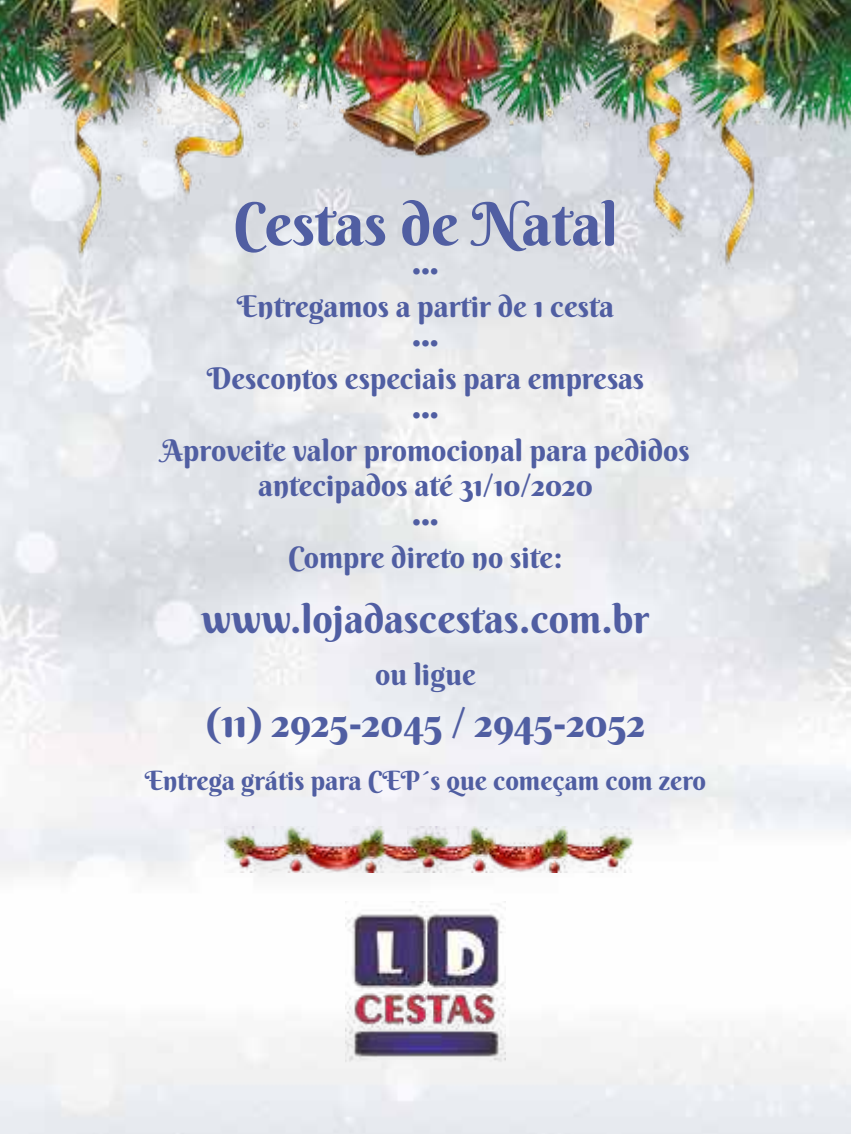
<style>
.page{position:relative;width:851px;height:1134px;background:#fff}
.page>*{position:absolute;margin:0;border:0;box-sizing:border-box;transform-origin:0 0}
.t1{font:59.8px "Berkshire Swash";color:#505ea2}
.t2{font:39.8px "Berkshire Swash";color:#505ea2}
.t3{font:29.8px/35.8px "Berkshire Swash";color:#505ea2;text-align:center}
.t4{font:26.6px "Berkshire Swash";color:#505ea2}
</style>
<div class="page">
<img style="left:0;top:0;width:850px;height:893px">
<img style="left:345px;top:902px;width:160px;height:161px">
<img style="left:224px;top:827px;width:183px;height:45px">
<img style="left:407px;top:827px;width:226px;height:45px">
<h1 class="t1" style="left:233px;top:187px;width:386px">Cestas de Natal</h1>
<p class="t3" style="left:237px;top:253px;width:378px">•••<br>Entregamos a partir de 1 cesta</p>
<p class="t3" style="left:207px;top:324px;width:439px">•••<br>Descontos especiais para empresas</p>
<p class="t3" style="left:161px;top:396px;width:530px">•••<br>Aproveite valor promocional para pedidos antecipados até 31/10/2020</p>
<p class="t3" style="left:288px;top:504px;width:276px">•••<br>Compre direto no site:</p>
<h2 class="t2" style="left:201px;top:593px;width:449px">www.lojadascestas.com.br</h2>
<p class="t3" style="left:375px;top:656px;width:102px">ou ligue</p>
<h2 class="t2" style="left:205px;top:698px;width:441px">(11) 2925-2045 / 2945-2052</h2>
<p class="t4" style="left:145px;top:764px;width:563px">Entrega grátis para CEP´s que começam com zero</p>
</div>
